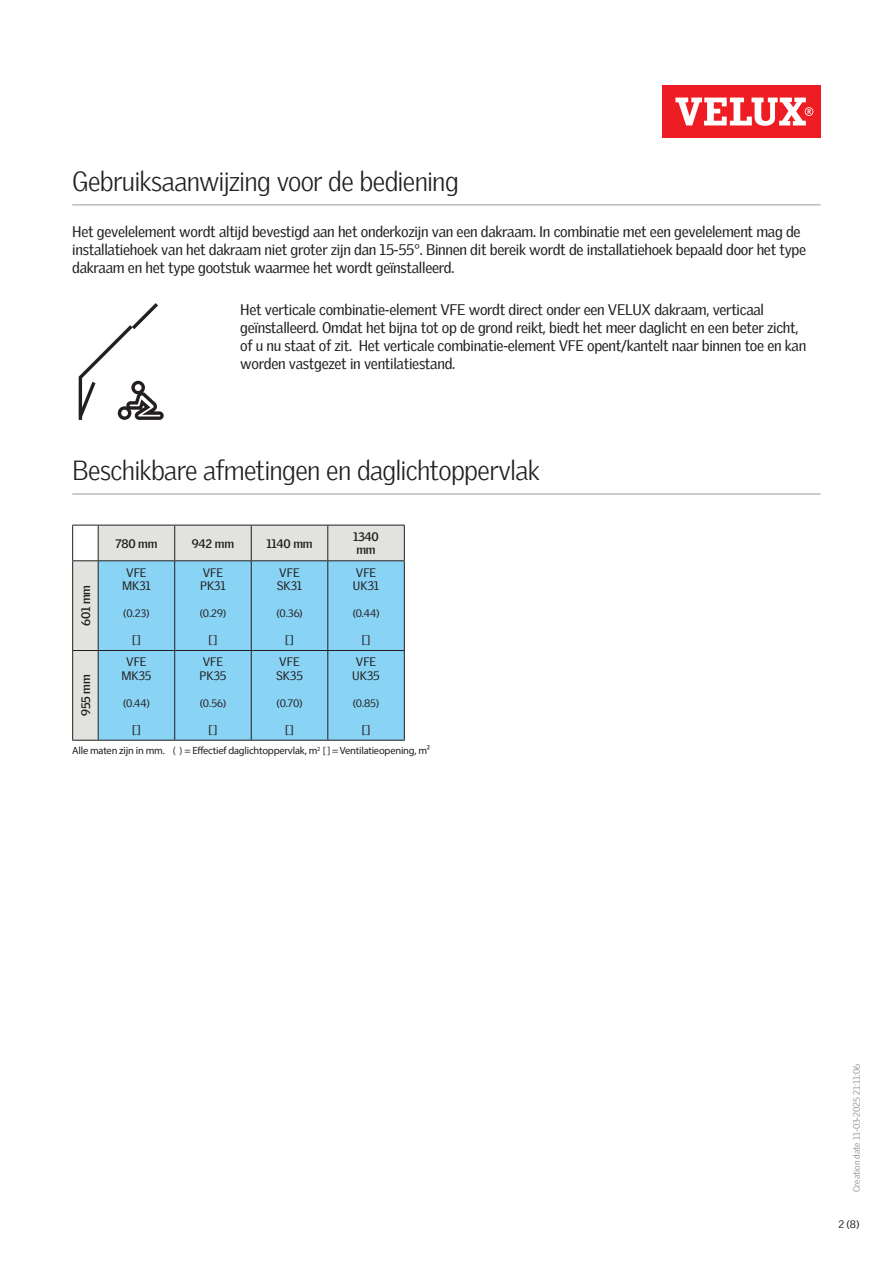
<style>
.page{position:relative;width:893px;height:1263px;background:#fff}
.page>*{position:absolute;margin:0;border:0;box-sizing:border-box;transform-origin:0 0}
.Headline_With_Line_B{font:300 27px "Velux Gothic";letter-spacing:-.025em;color:#231f20}
.Body_Regular{font:15px/18px "Velux Gothic";letter-spacing:-.02em;color:#231f20}
.TableTextVar{font:12px "Velux Gothic";letter-spacing:-.005em;color:#231f20}
.TableHeader_TableTex{font:700 12px/13.5px "Velux Gothic";letter-spacing:-.02em;color:#231f20}
.TableHeader{font:700 12px "Velux Gothic";letter-spacing:-.02em;color:#231f20}
.t1{font:10.5px "Myriad Pro";letter-spacing:-.02em;color:#231f20}
.TableTextVar-2{font:10.5px "Velux Gothic";letter-spacing:.01em;color:#231f20}
.t2{font:300 9px "Velux Gothic";color:#7c7e81}
</style>
<div class="page">
<div style="left:662px;top:85px;width:159px;height:53px;background:#ee1d23"></div>
<svg style="left:675px;top:98px;width:138px;height:28px"></svg>
<hr style="left:72px;top:204px;width:749px;height:2px;background:#bcbdbb">
<hr style="left:72px;top:493px;width:749px;height:2px;background:#bcbdbb">
<svg style="left:73px;top:526px;width:331px;height:214px;background:#e1e1dd"></svg>
<div style="left:99px;top:561px;width:305px;height:179px;background:#89d3f4"></div>
<svg style="left:73px;top:525px;width:25px;height:1px"></svg>
<hr style="left:72px;top:525px;width:1px;height:35px;background:#231f20">
<hr style="left:98px;top:525px;width:77px;height:1px;background:#231f20">
<hr style="left:98px;top:525px;width:1px;height:35px;background:#231f20">
<hr style="left:175px;top:525px;width:76px;height:1px;background:#231f20">
<hr style="left:174px;top:525px;width:1px;height:35px;background:#231f20">
<hr style="left:251px;top:525px;width:77px;height:1px;background:#231f20">
<hr style="left:251px;top:525px;width:1px;height:35px;background:#231f20">
<hr style="left:328px;top:525px;width:77px;height:1px;background:#231f20">
<hr style="left:327px;top:525px;width:1px;height:35px;background:#231f20">
<hr style="left:404px;top:525px;width:1px;height:35px;background:#231f20">
<svg style="left:72px;top:560px;width:26px;height:1px"></svg>
<hr style="left:72px;top:561px;width:1px;height:89px;background:#231f20">
<hr style="left:98px;top:560px;width:77px;height:1px;background:#231f20">
<hr style="left:98px;top:561px;width:1px;height:89px;background:#231f20">
<hr style="left:175px;top:560px;width:76px;height:1px;background:#231f20">
<hr style="left:174px;top:561px;width:1px;height:89px;background:#231f20">
<hr style="left:251px;top:560px;width:77px;height:1px;background:#231f20">
<hr style="left:251px;top:561px;width:1px;height:89px;background:#231f20">
<hr style="left:328px;top:560px;width:77px;height:1px;background:#231f20">
<hr style="left:327px;top:561px;width:1px;height:89px;background:#231f20">
<hr style="left:404px;top:561px;width:1px;height:89px;background:#231f20">
<svg style="left:72px;top:650px;width:26px;height:1px"></svg>
<hr style="left:72px;top:651px;width:1px;height:89px;background:#231f20">
<svg style="left:72px;top:740px;width:26px;height:1px"></svg>
<hr style="left:98px;top:650px;width:77px;height:1px;background:#231f20">
<hr style="left:98px;top:651px;width:1px;height:89px;background:#231f20">
<hr style="left:98px;top:740px;width:77px;height:1px;background:#231f20">
<hr style="left:175px;top:650px;width:76px;height:1px;background:#231f20">
<hr style="left:174px;top:651px;width:1px;height:89px;background:#231f20">
<hr style="left:175px;top:740px;width:76px;height:1px;background:#231f20">
<hr style="left:251px;top:650px;width:77px;height:1px;background:#231f20">
<hr style="left:251px;top:651px;width:1px;height:89px;background:#231f20">
<hr style="left:251px;top:740px;width:77px;height:1px;background:#231f20">
<hr style="left:328px;top:650px;width:77px;height:1px;background:#231f20">
<hr style="left:327px;top:651px;width:1px;height:89px;background:#231f20">
<hr style="left:404px;top:651px;width:1px;height:89px;background:#231f20">
<hr style="left:328px;top:740px;width:77px;height:1px;background:#231f20">
<svg style="left:79px;top:303px;width:85px;height:117px"></svg>
<p class="Headline_With_Line_B" style="left:72px;top:161px;width:388px">Gebruiksaanwijzing voor de bediening</p>
<p class="Body_Regular" style="left:72px;top:221px;width:735px">Het gevelelement wordt altijd bevestigd aan het onderkozijn van een dakraam. In combinatie met een gevelelement mag de installatiehoek van het dakraam niet groter zijn dan 15-55°. Binnen dit bereik wordt de installatiehoek bepaald door het type dakraam en het type gootstuk waarmee het wordt geïnstalleerd.</p>
<p class="Body_Regular" style="left:240px;top:299px;width:567px">Het verticale combinatie-element VFE wordt direct onder een VELUX dakraam, verticaal geïnstalleerd. Omdat het bijna tot op de grond reikt, biedt het meer daglicht en een beter zicht, of u nu staat of zit. Het verticale combinatie-element VFE opent/kantelt naar binnen toe en kan worden vastgezet in ventilatiestand.</p>
<p class="Headline_With_Line_B" style="left:72px;top:450px;width:469px">Beschikbare afmetingen en daglichtoppervlak</p>
<p class="TableHeader" style="left:77px;top:626px;width:42px;rotate:-90deg">601 mm</p>
<p class="TableHeader_TableTex" style="left:115px;top:536px;width:43px">780 mm</p>
<p class="TableHeader_TableTex" style="left:192px;top:536px;width:44px">942 mm</p>
<p class="TableHeader_TableTex" style="left:266px;top:536px;width:48px">1140 mm</p>
<p class="TableHeader_TableTex" style="left:353px;top:529px;width:27px">1340 mm</p>
<p class="TableTextVar" style="left:126px;top:563px;width:22px">VFE</p>
<p class="TableTextVar" style="left:122px;top:577px;width:30px">MK31</p>
<p class="TableTextVar-2" style="left:123px;top:605px;width:28px">(0.23)</p>
<p class="TableTextVar" style="left:132px;top:631px;width:10px">[]</p>
<p class="TableTextVar" style="left:203px;top:563px;width:22px">VFE</p>
<p class="TableTextVar" style="left:200px;top:577px;width:27px">PK31</p>
<p class="TableTextVar-2" style="left:200px;top:605px;width:28px">(0.29)</p>
<p class="TableTextVar" style="left:209px;top:631px;width:10px">[]</p>
<p class="TableTextVar" style="left:279px;top:563px;width:22px">VFE</p>
<p class="TableTextVar" style="left:277px;top:577px;width:27px">SK31</p>
<p class="TableTextVar-2" style="left:276px;top:605px;width:28px">(0.36)</p>
<p class="TableTextVar" style="left:285px;top:631px;width:10px">[]</p>
<p class="TableTextVar" style="left:356px;top:563px;width:22px">VFE</p>
<p class="TableTextVar" style="left:353px;top:577px;width:28px">UK31</p>
<p class="TableTextVar-2" style="left:353px;top:605px;width:28px">(0.44)</p>
<p class="TableTextVar" style="left:362px;top:631px;width:10px">[]</p>
<p class="TableTextVar" style="left:356px;top:653px;width:22px">VFE</p>
<p class="TableTextVar" style="left:352px;top:666px;width:29px">UK35</p>
<p class="TableTextVar-2" style="left:353px;top:695px;width:28px">(0.85)</p>
<p class="TableTextVar" style="left:362px;top:720px;width:10px">[]</p>
<p class="t1" style="left:72px;top:744px;width:359px">Alle maten zijn in mm. ( ) = Effectief daglichtoppervlak, m<sup>2</sup> [ ] = Ventilatieopening, m²</p>
<p class="TableTextVar" style="left:126px;top:653px;width:22px">VFE</p>
<p class="TableTextVar" style="left:121px;top:666px;width:32px">MK35</p>
<p class="TableTextVar-2" style="left:123px;top:695px;width:28px">(0.44)</p>
<p class="TableTextVar" style="left:132px;top:720px;width:10px">[]</p>
<p class="TableTextVar" style="left:203px;top:653px;width:22px">VFE</p>
<p class="TableTextVar" style="left:200px;top:666px;width:28px">PK35</p>
<p class="TableTextVar-2" style="left:200px;top:695px;width:28px">(0.56)</p>
<p class="TableTextVar" style="left:209px;top:720px;width:10px">[]</p>
<p class="TableTextVar" style="left:279px;top:653px;width:22px">VFE</p>
<p class="TableTextVar" style="left:276px;top:666px;width:28px">SK35</p>
<p class="TableTextVar-2" style="left:277px;top:695px;width:27px">(0.70)</p>
<p class="TableTextVar" style="left:285px;top:720px;width:10px">[]</p>
<p class="TableHeader" style="left:77px;top:716px;width:43px;rotate:-90deg">955 mm</p>
<p class="t2" style="left:850px;top:1192px;width:130px;rotate:-90deg">Creation date 11-03-2025 21:11:06</p>
<p class="TableTextVar-2" style="left:838px;top:1216px;width:23px">2 (8)</p>
</div>
